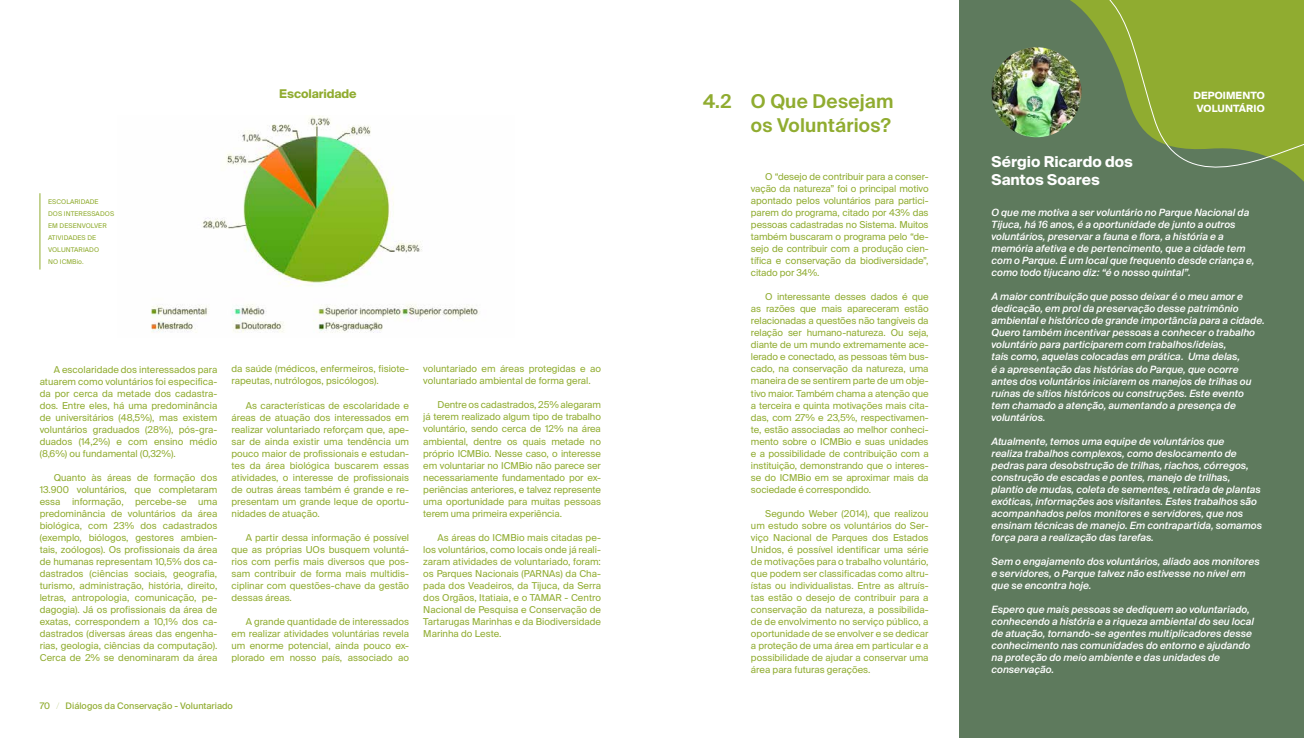
<style>
.page{position:relative;width:1304px;height:738px;background:#fff}
.page>*{position:absolute;margin:0;border:0;box-sizing:border-box;transform-origin:0 0}
.t1{font:600 19px/24px "Suisse Intl";letter-spacing:.01em;color:#90ac30}
.t2{font:700 15px/18px "Suisse Intl";color:#fff}
.t3{font:700 12px "Suisse Intl";letter-spacing:-.01em;color:#90ac30}
.t4{font:italic 500 10px/12px "Suisse Intl";color:#fff}
.t5{font:700 10px/13px "Suisse Intl";letter-spacing:.01em;color:#fff;text-align:center}
.t6{font:9.5px/12px "Suisse Intl";color:#90ac30;text-align:justify}
.t7{font:9px "Suisse Intl";color:#90ac30}
.t8{font:6.5px/12px "Suisse Intl";letter-spacing:.01em;color:#90ac30}
.s1{font-weight:200}
</style>
<div class="page">
<img style="left:151px;top:116px;width:328px;height:217px">
<div style="left:959px;top:0;width:345px;height:737px;background:#5e7a5d"></div>
<svg style="left:1075px;top:0;width:229px;height:182px"></svg>
<hr style="left:40px;top:193px;width:1px;height:76px;background:#90ac30">
<img style="left:992px;top:47px;width:89px;height:90px;border-radius:45px">
<p class="t3" style="left:279px;top:87px;width:79px">Escolaridade</p>
<p class="t8" style="left:48px;top:196px;width:68px">ESCOLARIDADE<br>DOS INTERESSADOS<br>EM DESENVOLVER<br>ATIVIDADES DE<br>VOLUNTARIADO<br>NO ICMBio.</p>
<p class="t6" style="left:40px;top:363px;width:179px;text-indent:14px">A escolaridade dos interessados para atuarem como voluntários foi especifica&shy;da por cerca da metade dos cadastra&shy;dos. Entre eles, há uma predominância de universitários (48,5%), mas existem voluntários graduados (28%), pós-gra&shy;duados (14,2%) e com ensino médio (8,6%) ou fundamental (0,32%).</p>
<p class="t6" style="left:40px;top:471px;width:179px;text-indent:14px">Quanto às áreas de formação dos 13.900 voluntários, que completaram essa informação, percebe-se uma predominância de voluntários da área biológica, com 23% dos cadastrados (exemplo, biólogos, gestores ambien&shy;tais, zoólogos). Os profissionais da área de humanas representam 10,5% dos ca&shy;dastrados (ciências sociais, geografia, turismo, administração, história, direito, letras, antropologia, comunicação, pe&shy;dagogia). Já os profissionais da área de exatas, correspondem a 10,1% dos ca&shy;dastrados (diversas áreas das engenha&shy;rias, geologia, ciências da computação).<br>Cerca de 2% se denominaram da área</p>
<p class="t6" style="left:231px;top:363px;width:179px">da saúde (médicos, enfermeiros, fisiote&shy;rapeutas, nutrólogos, psicólogos).</p>
<p class="t6" style="left:231px;top:399px;width:179px;text-indent:14px">As características de escolaridade e áreas de atuação dos interessados em realizar voluntariado reforçam que, ape&shy;sar de ainda existir uma tendência um pouco maior de profissionais e estudan&shy;tes da área biológica buscarem essas atividades, o interesse de profissionais de outras áreas também é grande e re&shy;presentam um grande leque de oportu&shy;nidades de atuação.</p>
<p class="t6" style="left:231px;top:531px;width:179px;text-indent:14px">A partir dessa informação é possível que as próprias UOs busquem voluntá&shy;rios com perfis mais diversos que pos&shy;sam contribuir de forma mais multidis&shy;ciplinar com questões-chave da gestão dessas áreas.</p>
<p class="t6" style="left:231px;top:615px;width:179px;text-indent:14px">A grande quantidade de interessados em realizar atividades voluntárias revela um enorme potencial, ainda pouco ex&shy;plorado em nosso país, associado ao</p>
<p class="t6" style="left:423px;top:363px;width:179px">voluntariado em áreas protegidas e ao voluntariado ambiental de forma geral.</p>
<p class="t6" style="left:423px;top:399px;width:179px;text-indent:14px">Dentre os cadastrados, 25% alegaram já terem realizado algum tipo de trabalho voluntário, sendo cerca de 12% na área ambiental, dentre os quais metade no próprio ICMBio. Nesse caso, o interesse em voluntariar no ICMBio não parece ser necessariamente fundamentado por ex&shy;periências anteriores, e talvez represente uma oportunidade para muitas pessoas terem uma primeira experiência.</p>
<p class="t6" style="left:423px;top:531px;width:179px;text-indent:14px">As áreas do ICMBio mais citadas pe&shy;los voluntários, como locais onde já reali&shy;zaram atividades de voluntariado, foram: os Parques Nacionais (PARNAs) da Cha&shy;pada dos Veadeiros, da Tijuca, da Serra dos Orgãos, Itatiaia, e o TAMAR - Centro Nacional de Pesquisa e Conservação de Tartarugas Marinhas e da Biodiversidade Marinha do Leste.</p>
<p class="t7" style="left:40px;top:700px;width:195px">70 <span class="s1">/</span> Diálogos da Conservação - Voluntariado</p>
<h1 class="t1" style="left:703px;top:89px;width:30px">4.2</h1>
<h1 class="t1" style="left:751px;top:89px;width:144px">O Que Desejam os Voluntários?</h1>
<p class="t6" style="left:751px;top:171px;width:179px;text-indent:14px">O “desejo de contribuir para a conser&shy;vação da natureza” foi o principal motivo apontado pelos voluntários para partici&shy;parem do programa, citado por 43% das pessoas cadastradas no Sistema. Muitos também buscaram o programa pelo “de&shy;sejo de contribuir com a produção cien&shy;tífica e conservação da biodiversidade”, citado por 34%.</p>
<p class="t6" style="left:751px;top:291px;width:179px;text-indent:14px">O interessante desses dados é que as razões que mais apareceram estão relacionadas a questões não tangíveis da relação ser humano-natureza. Ou seja, diante de um mundo extremamente ace&shy;lerado e conectado, as pessoas têm bus&shy;cado, na conservação da natureza, uma maneira de se sentirem parte de um obje&shy;tivo maior. Também chama a atenção que a terceira e quinta motivações mais cita&shy;das, com 27% e 23,5%, respectivamen&shy;te, estão associadas ao melhor conheci&shy;mento sobre o ICMBio e suas unidades e a possibilidade de contribuição com a instituição, demonstrando que o interes&shy;se do ICMBio em se aproximar mais da sociedade é correspondido.</p>
<p class="t6" style="left:751px;top:507px;width:179px;text-indent:14px">Segundo Weber (2014), que realizou um estudo sobre os voluntários do Ser&shy;viço Nacional de Parques dos Estados Unidos, é possível identificar uma série de motivações para o trabalho voluntário, que podem ser classificadas como altru&shy;ístas ou individualistas. Entre as altruís&shy;tas estão o desejo de contribuir para a conservação da natureza, a possibilida&shy;de de envolvimento no serviço público, a oportunidade de se envolver e se dedicar a proteção de uma área em particular e a possibilidade de ajudar a conservar uma área para futuras gerações.</p>
<h2 class="t2" style="left:992px;top:153px;width:143px">Sérgio Ricardo dos<br>Santos Soares</h2>
<p class="t5" style="left:1194px;top:89px;width:73px">DEPOIMENTO<br>VOLUNTÁRIO</p>
<p class="t4" style="left:992px;top:207px;width:264px">O que me motiva a ser voluntário no Parque Nacional da Tijuca, há 16 anos, é a oportunidade de junto a outros voluntários, preservar a fauna e flora, a história e a memória afetiva e de pertencimento, que a cidade tem com o Parque. É um local que frequento desde criança e, como todo tijucano diz: “é o nosso quintal”.</p>
<p class="t4" style="left:992px;top:291px;width:275px">A maior contribuição que posso deixar é o meu amor e dedicação, em prol da preservação desse patrimônio ambiental e histórico de grande importância para a cidade.<br>Quero também incentivar pessoas a conhecer o trabalho voluntário para participarem com trabalhos/ideias,<br>tais como, aquelas colocadas em prática. Uma delas,<br>é a apresentação das histórias do Parque, que ocorre antes dos voluntários iniciarem os manejos de trilhas ou ruínas de sítios históricos ou construções. Este evento tem chamado a atenção, aumentando a presença de voluntários.</p>
<p class="t4" style="left:992px;top:435px;width:272px">Atualmente, temos uma equipe de voluntários que<br>realiza trabalhos complexos, como deslocamento de pedras para desobstrução de trilhas, riachos, córregos, construção de escadas e pontes, manejo de trilhas, plantio de mudas, coleta de sementes, retirada de plantas exóticas, informações aos visitantes. Estes trabalhos são acompanhados pelos monitores e servidores, que nos ensinam técnicas de manejo. Em contrapartida, somamos força para a realização das tarefas.</p>
<p class="t4" style="left:992px;top:555px;width:270px">Sem o engajamento dos voluntários, aliado aos monitores e servidores, o Parque talvez não estivesse no nível em que se encontra hoje.</p>
<p class="t4" style="left:992px;top:603px;width:264px">Espero que mais pessoas se dediquem ao voluntariado, conhecendo a história e a riqueza ambiental do seu local de atuação, tornando-se agentes multiplicadores desse conhecimento nas comunidades do entorno e ajudando na proteção do meio ambiente e das unidades de conservação.</p>
</div>
